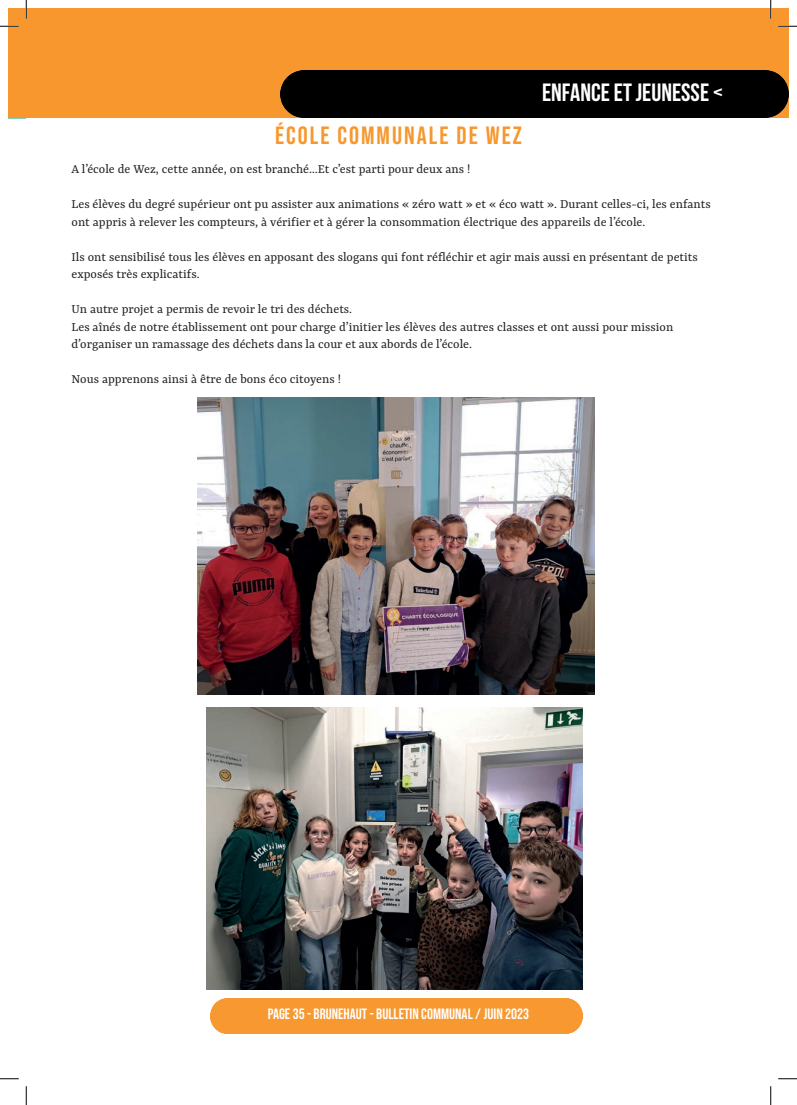
<style>
.page{position:relative;width:797px;height:1105px;background:#fff}
.page>*{position:absolute;margin:0;border:0;box-sizing:border-box;transform-origin:0 0}
.t1{font:25px "Bebas Neue";letter-spacing:.08em;color:#f7972e}
.t2{font:700 25px "Bebas Neue";color:#fff}
.t3{font:15px "Bebas Neue";color:#fff}
.t4{font:13.75px/17.5px "Yrsa";color:#231f20}
</style>
<div class="page">
<div style="left:9px;top:9px;width:17px;height:110px;background:#83cdb5"></div>
<div style="left:9px;top:9px;width:18px;height:109px;background:#f7972e"></div>
<div style="left:27px;top:9px;width:761px;height:109px;background:#f7972e"></div>
<div style="left:281px;top:71px;width:507px;height:47px;background:#000001"></div>
<div style="left:210px;top:998px;width:372px;height:35px;background:#f79830"></div>
<img style="left:197px;top:397px;width:397px;height:298px">
<img style="left:207px;top:708px;width:375px;height:281px">
<svg style="left:0;top:25px;width:19px;height:2px"></svg>
<svg style="left:778px;top:25px;width:19px;height:2px"></svg>
<svg style="left:0;top:1078px;width:19px;height:1px"></svg>
<svg style="left:778px;top:1078px;width:19px;height:1px"></svg>
<svg style="left:25px;top:0;width:2px;height:19px"></svg>
<svg style="left:25px;top:1086px;width:2px;height:19px"></svg>
<svg style="left:770px;top:0;width:1px;height:19px"></svg>
<svg style="left:770px;top:1086px;width:1px;height:19px"></svg>
<h1 class="t2" style="left:542px;top:79px;width:182px">ENFANCE ET JEUNESSE &lt;</h1>
<h1 class="t1" style="left:275px;top:121px;width:248px">ÉCOLE COMMUNALE DE WEZ</h1>
<p class="t4" style="left:72px;top:161px;width:400px">A l’école de Wez, cette année, on est branché…Et c’est parti pour deux ans !</p>
<p class="t4" style="left:72px;top:196px;width:640px">Les élèves du degré supérieur ont pu assister aux animations « zéro watt » et « éco watt ». Durant celles-ci, les enfants ont appris à relever les compteurs, à vérifier et à gérer la consommation électrique des appareils de l’école.</p>
<p class="t4" style="left:72px;top:248px;width:627px">Ils ont sensibilisé tous les élèves en apposant des slogans qui font réfléchir et agir mais aussi en présentant de petits exposés très explicatifs.</p>
<p class="t4" style="left:72px;top:301px;width:603px">Un autre projet a permis de revoir le tri des déchets.<br>Les aînés de notre établissement ont pour charge d’initier les élèves des autres classes et ont aussi pour mission d’organiser un ramassage des déchets dans la cour et aux abords de l’école.</p>
<p class="t4" style="left:72px;top:371px;width:271px">Nous apprenons ainsi à être de bons éco citoyens !</p>
<p class="t3" style="left:268px;top:1005px;width:263px">PAGE 35 - BRUNEHAUT - BULLETIN COMMUNAL / JUIN 2023</p>
</div>
